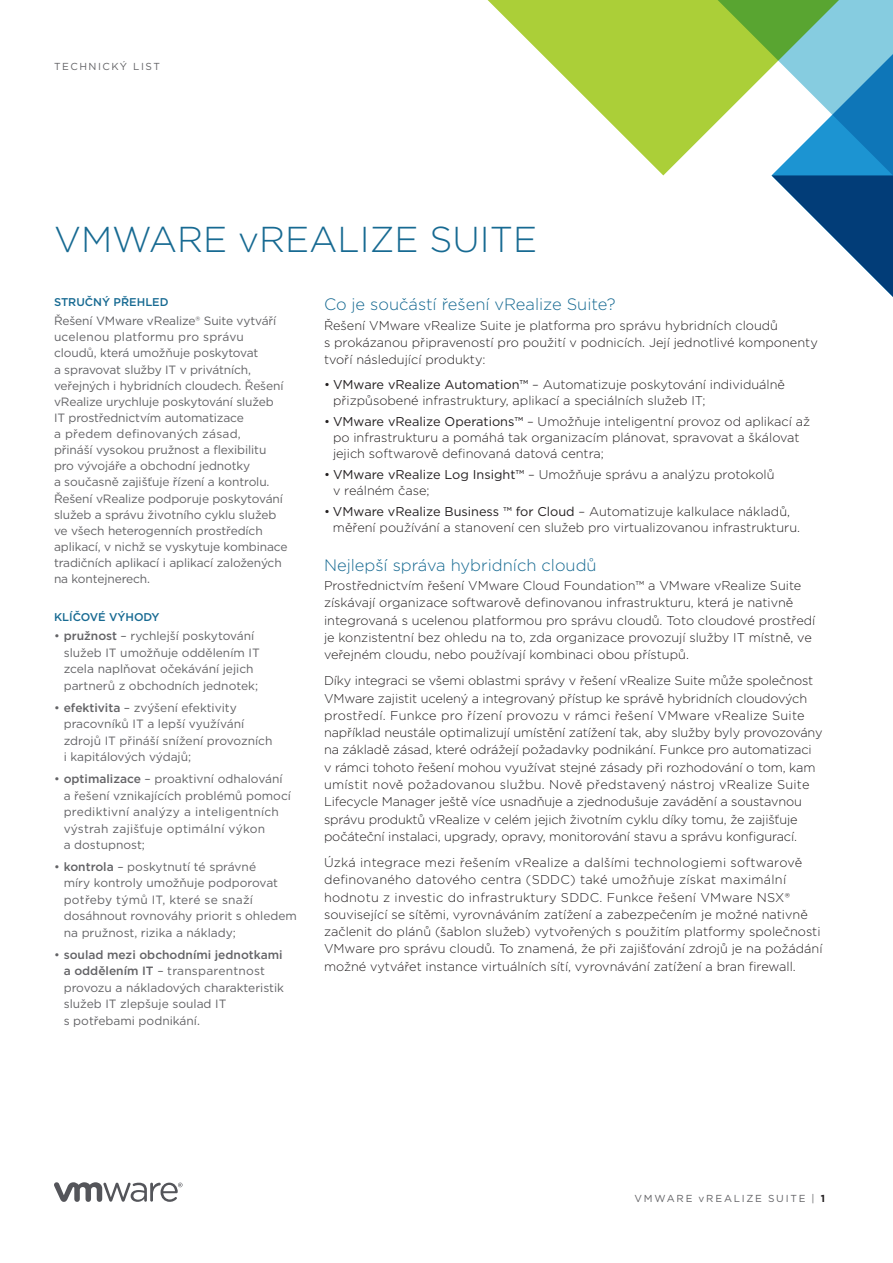
<style>
.page{position:relative;width:893px;height:1263px;background:#fff}
.page>*{position:absolute;margin:0;border:0;box-sizing:border-box;transform-origin:0 0}
._1a__MAIN_TITLE{font:300 36px "Gotham";color:#176a92}
._4a__SUBHEAD-1{font:300 16.5px "Gotham";color:#176a92}
._3a__BODY_TEXT{font:300 12.75px/17.2px "Gotham";color:#231f20}
._5b__SIDEBAR-BODY-LA{font:12px/16.5px "Gotham";letter-spacing:-.01em;color:#636366}
._5a__SIDEBAR-HEAD{font:500 11.25px "Gotham";color:#176a92}
.FOLIO-BOTTOM-GRAY{font:10.2px "Gotham";letter-spacing:.175em;color:#636366}
.FOLIO-TOP-GRAY{font:10.2px "Gotham";letter-spacing:.15em;color:#636366}
.s1{font-weight:500}
.s2{font-weight:400}
.s3{font-weight:700;color:#231f20}
</style>
<div class="page">
<svg style="left:54px;top:1182px;width:129px;height:20px"></svg>
<svg style="left:487px;top:0;width:217px;height:175px;fill:#abcf38"></svg>
<svg style="left:704px;top:0;width:189px;height:297px"></svg>
<p class="FOLIO-TOP-GRAY" style="left:54px;top:60px;width:107px">TECHNICKÝ LIST</p>
<p class="_1a__MAIN_TITLE" style="left:54px;top:216px;width:485px">VMWARE vREALIZE SUITE</p>
<p class="_5a__SIDEBAR-HEAD" style="left:54px;top:295px;width:116px">STRUČNÝ PŘEHLED</p>
<p class="_5b__SIDEBAR-BODY-LA" style="left:54px;top:313px;width:235px">Řešení VMware vRealize® Suite vytváří ucelenou platformu pro správu cloudů, která umožňuje poskytovat<br>a spravovat služby IT v privátních, veřejných i hybridních cloudech. Řešení vRealize urychluje poskytování služeb IT prostřednictvím automatizace<br>a předem definovaných zásad,<br>přináší vysokou pružnost a flexibilitu pro vývojáře a obchodní jednotky<br>a současně zajišťuje řízení a kontrolu.<br>Řešení vRealize podporuje poskytování služeb a správu životního cyklu služeb ve všech heterogenních prostředích aplikací, v nichž se vyskytuje kombinace tradičních aplikací i aplikací založených na kontejnerech.</p>
<p class="_5a__SIDEBAR-HEAD" style="left:54px;top:609px;width:107px">KLÍČOVÉ VÝHODY</p>
<p class="_5b__SIDEBAR-BODY-LA" style="left:64px;top:627px;width:198px;text-indent:-10px">• <span class="s1">pružnost</span> – rychlejší poskytování služeb IT umožňuje oddělením IT zcela naplňovat očekávání jejich partnerů z obchodních jednotek;</p>
<p class="_5b__SIDEBAR-BODY-LA" style="left:64px;top:699px;width:210px;text-indent:-10px">• <span class="s1">efektivita</span> – zvýšení efektivity pracovníků IT a lepší využívání zdrojů IT přináší snížení provozních i kapitálových výdajů;</p>
<p class="_5b__SIDEBAR-BODY-LA" style="left:64px;top:770px;width:229px;text-indent:-10px">• <span class="s1">optimalizace</span> – proaktivní odhalování a řešení vznikajících problémů pomocí prediktivní analýzy a inteligentních výstrah zajišťuje optimální výkon<br>a dostupnost;</p>
<p class="_5b__SIDEBAR-BODY-LA" style="left:64px;top:858px;width:235px;text-indent:-10px">• <span class="s1">kontrola</span> – poskytnutí té správné<br>míry kontroly umožňuje podporovat potřeby týmů IT, které se snaží dosáhnout rovnováhy priorit s ohledem na pružnost, rizika a náklady;</p>
<p class="_5b__SIDEBAR-BODY-LA" style="left:64px;top:946px;width:222px;text-indent:-10px">• <span class="s1">soulad mezi obchodními jednotkami a oddělením IT</span> – transparentnost provozu a nákladových charakteristik služeb IT zlepšuje soulad IT<br>s potřebami podnikání.</p>
<p class="_4a__SUBHEAD-1" style="left:324px;top:294px;width:293px">Co je součástí řešení vRealize Suite?</p>
<p class="_3a__BODY_TEXT" style="left:324px;top:316px;width:495px">Řešení VMware vRealize Suite je platforma pro správu hybridních cloudů<br>s prokázanou připraveností pro použití v podnicích. Její jednotlivé komponenty tvoří následující produkty:</p>
<p class="_3a__BODY_TEXT" style="left:333px;top:376px;width:453px;line-height:16.2px;text-indent:-9px">• <span class="s2">VMware vRealize Automation™</span> – Automatizuje poskytování individuálně přizpůsobené infrastruktury, aplikací a speciálních služeb IT;</p>
<p class="_3a__BODY_TEXT" style="left:333px;top:413px;width:479px;line-height:16.2px;text-indent:-9px">• <span class="s2">VMware vRealize Operations™</span> – Umožňuje inteligentní provoz od aplikací až po infrastrukturu a pomáhá tak organizacím plánovat, spravovat a škálovat jejich softwarově definovaná datová centra;</p>
<p class="_3a__BODY_TEXT" style="left:333px;top:466px;width:443px;line-height:16.2px;text-indent:-9px">• <span class="s2">VMware vRealize Log Insight™</span> – Umožňuje správu a analýzu protokolů v reálném čase;</p>
<p class="_3a__BODY_TEXT" style="left:333px;top:503px;width:469px;line-height:16.2px;text-indent:-9px">• <span class="s2">VMware vRealize Business ™ for Cloud</span> – Automatizuje kalkulace nákladů, měření používání a stanovení cen služeb pro virtualizovanou infrastrukturu.</p>
<p class="_4a__SUBHEAD-1" style="left:324px;top:554px;width:274px">Nejlepší správa hybridních cloudů</p>
<p class="_3a__BODY_TEXT" style="left:324px;top:577px;width:493px">Prostřednictvím řešení VMware Cloud Foundation™ a VMware vRealize Suite získávají organizace softwarově definovanou infrastrukturu, která je nativně integrovaná s ucelenou platformou pro správu cloudů. Toto cloudové prostředí je konzistentní bez ohledu na to, zda organizace provozují služby IT místně, ve veřejném cloudu, nebo používají kombinaci obou přístupů.</p>
<p class="_3a__BODY_TEXT" style="left:324px;top:672px;width:500px">Díky integraci se všemi oblastmi správy v řešení vRealize Suite může společnost VMware zajistit ucelený a integrovaný přístup ke správě hybridních cloudových prostředí. Funkce pro řízení provozu v rámci řešení VMware vRealize Suite například neustále optimalizují umístění zatížení tak, aby služby byly provozovány na základě zásad, které odrážejí požadavky podnikání. Funkce pro automatizaci<br>v rámci tohoto řešení mohou využívat stejné zásady při rozhodování o tom, kam umístit nově požadovanou službu. Nově představený nástroj vRealize Suite Lifecycle Manager ještě více usnadňuje a zjednodušuje zavádění a soustavnou správu produktů vRealize v celém jejich životním cyklu díky tomu, že zajišťuje počáteční instalaci, upgrady, opravy, monitorování stavu a správu konfigurací.</p>
<p class="_3a__BODY_TEXT" style="left:324px;top:853px;width:500px">Úzká integrace mezi řešením vRealize a dalšími technologiemi softwarově definovaného datového centra (SDDC) také umožňuje získat maximální hodnotu z investic do infrastruktury SDDC. Funkce řešení VMware NSX® související se sítěmi, vyrovnáváním zatížení a zabezpečením je možné nativně začlenit do plánů (šablon služeb) vytvořených s použitím platformy společnosti VMware pro správu cloudů. To znamená, že při zajišťování zdrojů je na požádání možné vytvářet instance virtuálních sítí, vyrovnávání zatížení a bran firewall.</p>
<p class="FOLIO-BOTTOM-GRAY" style="left:634px;top:1191px;width:192px">VMWARE vREALIZE SUITE | <span class="s3">1</span></p>
</div>
